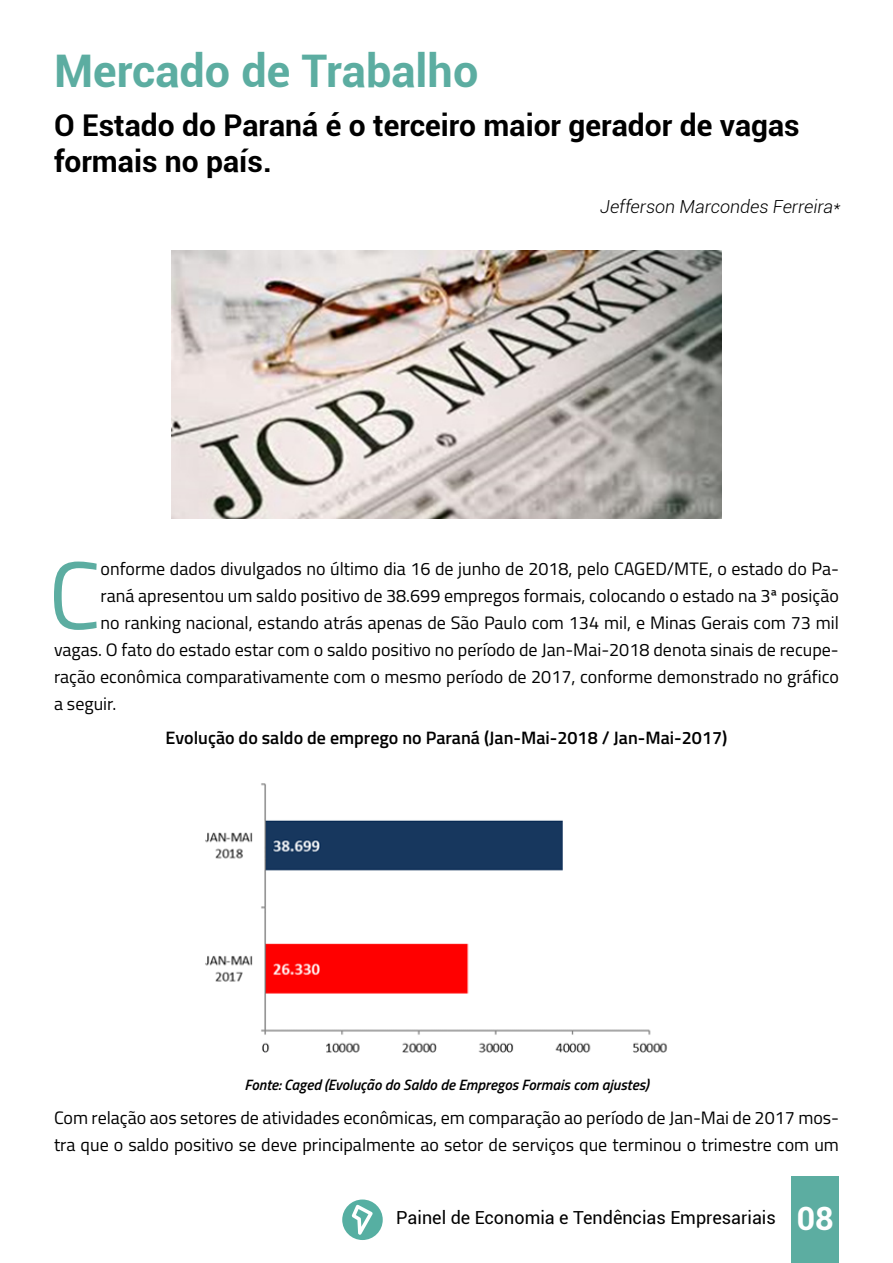
<style>
.page{position:relative;width:893px;height:1263px;background:#fff}
.page>*{position:absolute;margin:0;border:0;box-sizing:border-box;transform-origin:0 0}
.t1{font:96px "Titillium";color:#5cada1}
.t2{font:700 45px "Roboto";color:#5cada1}
.t3{font:700 30px/36px "Roboto";color:#000}
.t4{font:18px/27px "Titillium";color:#000}
.t5{font:600 18px "Titillium";color:#000}
.t6{font:18px "Roboto";color:#000}
.t7{font:italic 300 18px "Roboto";color:#000}
.t8{font:italic 600 15px "Titillium";color:#000}
.s1{font-weight:700;font-size:32.1px;color:#fff}
</style>
<div class="page">
<div style="left:791px;top:1176px;width:48px;height:87px;background:#5cada1"></div>
<svg style="left:342px;top:1199px;width:41px;height:41px"></svg>
<img style="left:172px;top:251px;width:550px;height:268px">
<img style="left:205px;top:783px;width:462px;height:270px">
<h2 class="t2" style="left:54px;top:40px;width:426px">Mercado de Trabalho</h2>
<h3 class="t3" style="left:54px;top:106px;width:747px">O Estado do Paraná é o terceiro maior gerador de vagas formais no país.</h3>
<p class="t7" style="left:600px;top:194px;width:242px">Jefferson Marcondes Ferreira*</p>
<h1 class="t1" style="left:48px;top:525px;width:54px">C</h1>
<p class="t4" style="left:101px;top:554px;width:740px">onforme dados divulgados no último dia 16 de junho de 2018, pelo CAGED/MTE, o estado do Pa-</p>
<p class="t4" style="left:101px;top:581px;width:740px">raná apresentou um saldo positivo de 38.699 empregos formais, colocando o estado na 3ª posição</p>
<p class="t4" style="left:101px;top:608px;width:740px">no ranking nacional, estando atrás apenas de São Paulo com 134 mil, e Minas Gerais com 73 mil</p>
<p class="t4" style="left:54px;top:635px;width:786px">vagas. O fato do estado estar com o saldo positivo no período de Jan-Mai-2018 denota sinais de recupe-</p>
<p class="t4" style="left:54px;top:662px;width:786px">ração econômica comparativamente com o mesmo período de 2017, conforme demonstrado no gráfico</p>
<p class="t4" style="left:54px;top:689px;width:64px">a seguir.</p>
<p class="t5" style="left:166px;top:725px;width:563px">Evolução do saldo de emprego no Paraná (Jan-Mai-2018 / Jan-Mai-2017)</p>
<p class="t8" style="left:244px;top:1073px;width:406px">Fonte: Caged (Evolução do Saldo de Empregos Formais com ajustes)</p>
<p class="t4" style="left:54px;top:1103px;width:786px">Com relação aos setores de atividades econômicas, em comparação ao período de Jan-Mai de 2017 mos&shy;tra que o saldo positivo se deve principalmente ao setor de serviços que terminou o trimestre com um</p>
<p class="t6" style="left:396px;top:1204px;width:439px">Painel de Economia e Tendências Empresariais <span class="s1">08</span></p>
</div>
